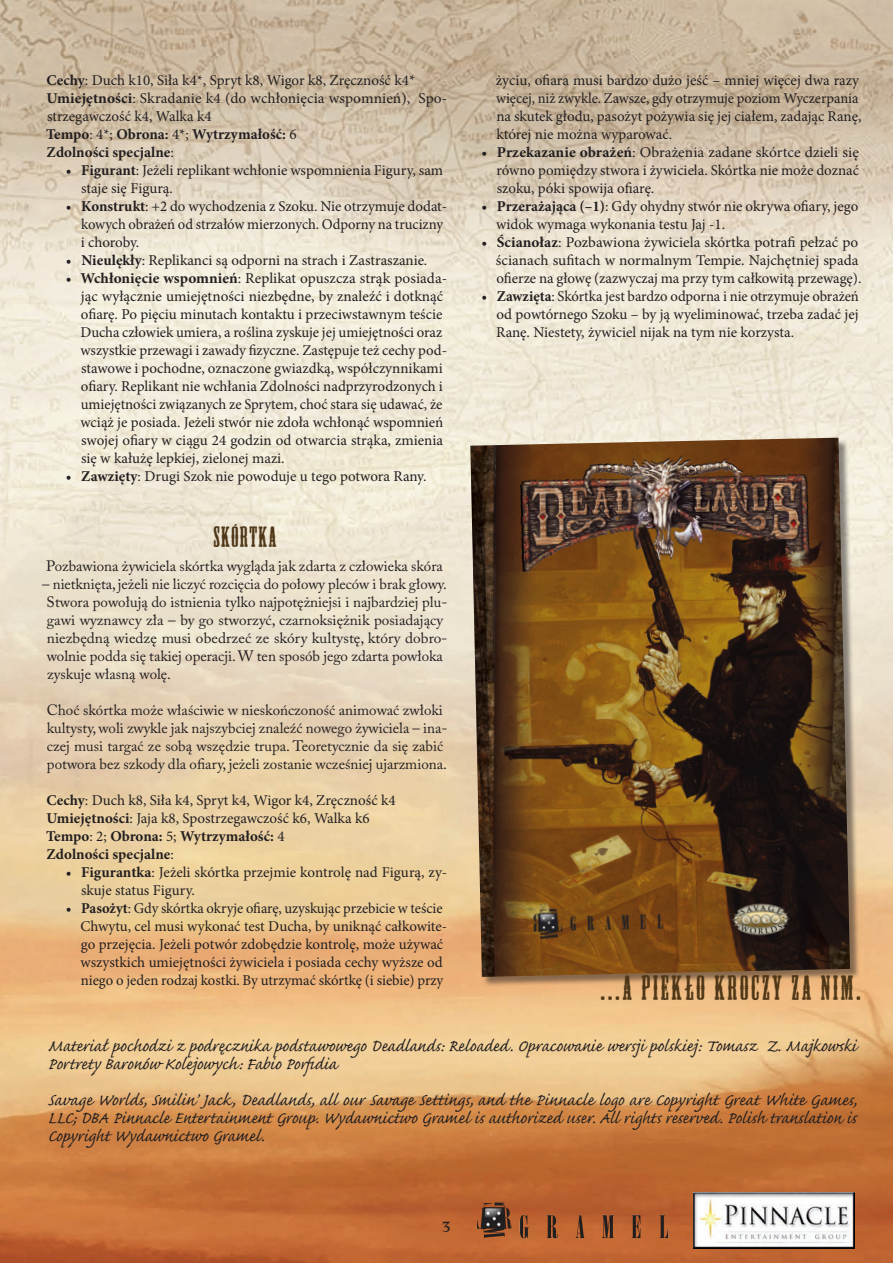
<style>
.page{position:relative;width:893px;height:1263px;background:#fff}
.page>*{position:absolute;margin:0;border:0;box-sizing:border-box;transform-origin:0 0}
.Nagłówek_1{font:36px "High Noon";letter-spacing:.07em;color:#4f3718}
.Nagłówek_1-2{font:30px "High Noon";letter-spacing:.04em;color:#4f3718}
.Body{font:21px/18px "Caflisch Script Web Pro";color:#231f20}
.Statsy_wypunktowane{font:15px/18px "Minion Pro";color:#231f20}
.Body-2{font:15px/18px "Adobe Caslon Pro";color:#231f20}
.Statsy{font:15px/18px "Minion Pro";color:#231f20}
.Statsy-2{font:700 15px "Minion Pro";color:#231f20}
.t1{font:15px "Patzcuaro OT";color:#231f20}
.s1{font-weight:700}
.s2{font-weight:400}
</style>
<div class="page">
<img style="left:0;top:0;width:893px;height:1263px">
<div style="left:472px;top:439px;width:388px;height:548px;background:#231f20;opacity:.5"></div>
<img style="left:470px;top:438px;width:380px;height:539px">
<img style="left:472px;top:1195px;width:196px;height:51px">
<img style="left:694px;top:1192px;width:160px;height:56px">
<p class="Statsy" style="left:46px;top:71px;width:370px"><span class="s1">Cechy</span>: Duch k10, Siła k4*, Spryt k8, Wigor k8, Zręczność k4*</p>
<p class="Statsy" style="left:46px;top:89px;width:402px"><span class="s1">Umiejętności</span>: Skradanie k4 (do wchłonięcia wspomnień), Spo&shy;strzegawczość k4, Walka k4</p>
<p class="Statsy-2" style="left:46px;top:124px;width:252px">Tempo<span class="s2">: 4*;</span> Obrona: <span class="s2">4*;</span> Wytrzymałość: <span class="s2">6</span></p>
<p class="Statsy-2" style="left:47px;top:142px;width:129px">Zdolności specjalne<span class="s2">:</span></p>
<p class="Statsy_wypunktowane" style="left:81px;top:161px;width:364px;text-indent:-15px">• <span class="s1">Figurant</span>: Jeżeli replikant wchłonie wspomnienia Figury, sam staje się Figurą.</p>
<p class="Statsy_wypunktowane" style="left:81px;top:197px;width:368px;text-indent:-15px">• <span class="s1">Konstrukt</span>: +2 do wychodzenia z Szoku. Nie otrzymuje dodat&shy;kowych obrażeń od strzałów mierzonych. Odporny na trucizny i choroby.</p>
<p class="Statsy_wypunktowane" style="left:66px;top:251px;width:363px">• <span class="s1">Nieulękły</span>: Replikanci są odporni na strach i Zastraszanie.</p>
<p class="Statsy_wypunktowane" style="left:80px;top:269px;width:368px;text-indent:-15px">• <span class="s1">Wchłonięcie wspomnień</span>: Replikat opuszcza strąk posiada&shy;jąc wyłącznie umiejętności niezbędne, by znaleźć i dotknąć ofiarę. Po pięciu minutach kontaktu i przeciwstawnym teście Ducha człowiek umiera, a roślina zyskuje jej umiejętności oraz wszystkie przewagi i zawady fizyczne. Zastępuje też cechy pod&shy;stawowe i pochodne, oznaczone gwiazdką, współczynnikami ofiary. Replikant nie wchłania Zdolności nadprzyrodzonych i umiejętności związanych ze Sprytem, choć stara się udawać, że wciąż je posiada. Jeżeli stwór nie zdoła wchłonąć wspomnień swojej ofiary w ciągu 24 godzin od otwarcia strąka, zmienia się w kałużę lepkiej, zielonej mazi.</p>
<p class="Statsy_wypunktowane" style="left:66px;top:467px;width:362px">• <span class="s1">Zawzięty</span>: Drugi Szok nie powoduje u tego potwora Rany.</p>
<p class="Nagłówek_1-2" style="left:214px;top:524px;width:64px">SKÓRTKA</p>
<p class="Body-2" style="left:46px;top:557px;width:398px">Pozbawiona żywiciela skórtka wygląda jak zdarta z człowieka skóra</p>
<p class="Body-2" style="left:42px;top:575px;width:407px">– nietknięta, jeżeli nie liczyć rozcięcia do połowy pleców i brak głowy.<br>Stwora powołują do istnienia tylko najpotężniejsi i najbardziej plu&shy;gawi wyznawcy zła – by go stworzyć, czarnoksiężnik posiadający niezbędną wiedzę musi obedrzeć ze skóry kultystę, który dobro&shy;wolnie podda się takiej operacji. W ten sposób jego zdarta powłoka zyskuje własną wolę.</p>
<p class="Body-2" style="left:47px;top:701px;width:402px">Choć skórtka może właściwie w nieskończoność animować zwłoki kultysty, woli zwykle jak najszybciej znaleźć nowego żywiciela – ina&shy;czej musi targać ze sobą wszędzie trupa. Teoretycznie da się zabić potwora bez szkody dla ofiary, jeżeli zostanie wcześniej ujarzmiona.</p>
<p class="Statsy" style="left:46px;top:791px;width:351px"><span class="s1">Cechy</span>: Duch k8, Siła k4, Spryt k4, Wigor k4, Zręczność k4</p>
<p class="Statsy" style="left:46px;top:809px;width:325px"><span class="s1">Umiejętności</span>: Jaja k8, Spostrzegawczość k6, Walka k6</p>
<p class="Statsy-2" style="left:46px;top:826px;width:240px">Tempo<span class="s2">: 2;</span> Obrona: <span class="s2">5;</span> Wytrzymałość: <span class="s2">4</span></p>
<p class="Statsy-2" style="left:47px;top:844px;width:129px">Zdolności specjalne<span class="s2">:</span></p>
<p class="Statsy_wypunktowane" style="left:81px;top:863px;width:368px;text-indent:-15px">• <span class="s1">Figurantka</span>: Jeżeli skórtka przejmie kontrolę nad Figurą, zy&shy;skuje status Figury.</p>
<p class="Statsy_wypunktowane" style="left:80px;top:899px;width:368px;text-indent:-14px">• <span class="s1">Pasożyt</span>: Gdy skórtka okryje ofiarę, uzyskując przebicie w teście Chwytu, cel musi wykonać test Ducha, by uniknąć całkowite&shy;go przejęcia. Jeżeli potwór zdobędzie kontrolę, może używać wszystkich umiejętności żywiciela i posiada cechy wyższe od niego o jeden rodzaj kostki. By utrzymać skórtkę (i siebie) przy</p>
<p class="Statsy_wypunktowane" style="left:496px;top:71px;width:367px">życiu, ofiara musi bardzo dużo jeść – mniej więcej dwa razy więcej, niż zwykle. Zawsze, gdy otrzymuje poziom Wyczerpania na skutek głodu, pasożyt pożywia się jej ciałem, zadając Ranę, której nie można wyparować.</p>
<p class="Statsy_wypunktowane" style="left:496px;top:143px;width:364px;text-align:justify;text-indent:-15px">• <span class="s1">Przekazanie obrażeń</span>: Obrażenia zadane skórtce dzieli się równo pomiędzy stwora i żywiciela. Skórtka nie może doznać szoku, póki spowija ofiarę.</p>
<p class="Statsy_wypunktowane" style="left:496px;top:197px;width:364px;text-indent:-15px">• <span class="s1">Przerażająca (–1)</span>: Gdy ohydny stwór nie okrywa ofiary, jego widok wymaga wykonania testu Jaj -1.</p>
<p class="Statsy_wypunktowane" style="left:496px;top:233px;width:367px;text-indent:-14px">• <span class="s1">Ścianołaz</span>: Pozbawiona żywiciela skórtka potrafi pełzać po ścianach sufitach w normalnym Tempie. Najchętniej spada ofierze na głowę (zazwyczaj ma przy tym całkowitą przewagę).</p>
<p class="Statsy_wypunktowane" style="left:496px;top:287px;width:364px;text-align:justify;text-indent:-15px">• <span class="s1">Zawzięta</span>: Skórtka jest bardzo odporna i nie otrzymuje obrażeń od powtórnego Szoku – by ją wyeliminować, trzeba zadać jej Ranę. Niestety, żywiciel nijak na tym nie korzysta.</p>
<p class="Nagłówek_1" style="left:600px;top:972px;width:262px">...A PIEKŁO KROCZY ZA NIM.</p>
<p class="Body" style="left:48px;top:1038px;width:810px">Materiał pochodzi z podręcznika podstawowego Deadlands: Reloaded. Opracowanie wersji polskiej: Tomasz Z. Majkowski<br>Portrety Baronów Kolejowych: Fabio Porfidia</p>
<p class="Body" style="left:48px;top:1092px;width:810px;text-align:justify">Savage Worlds, Smilin’ Jack, Deadlands, all our Savage Settings, and the Pinnacle logo are Copyright Great White Games, LLC; DBA Pinnacle Entertainment Group. Wydawnictwo Gramel is authorized user. All rights reserved. Polish translation is Copyright Wydawnictwo Gramel.</p>
<p class="t1" style="left:442px;top:1216px;width:10px">3</p>
</div>
